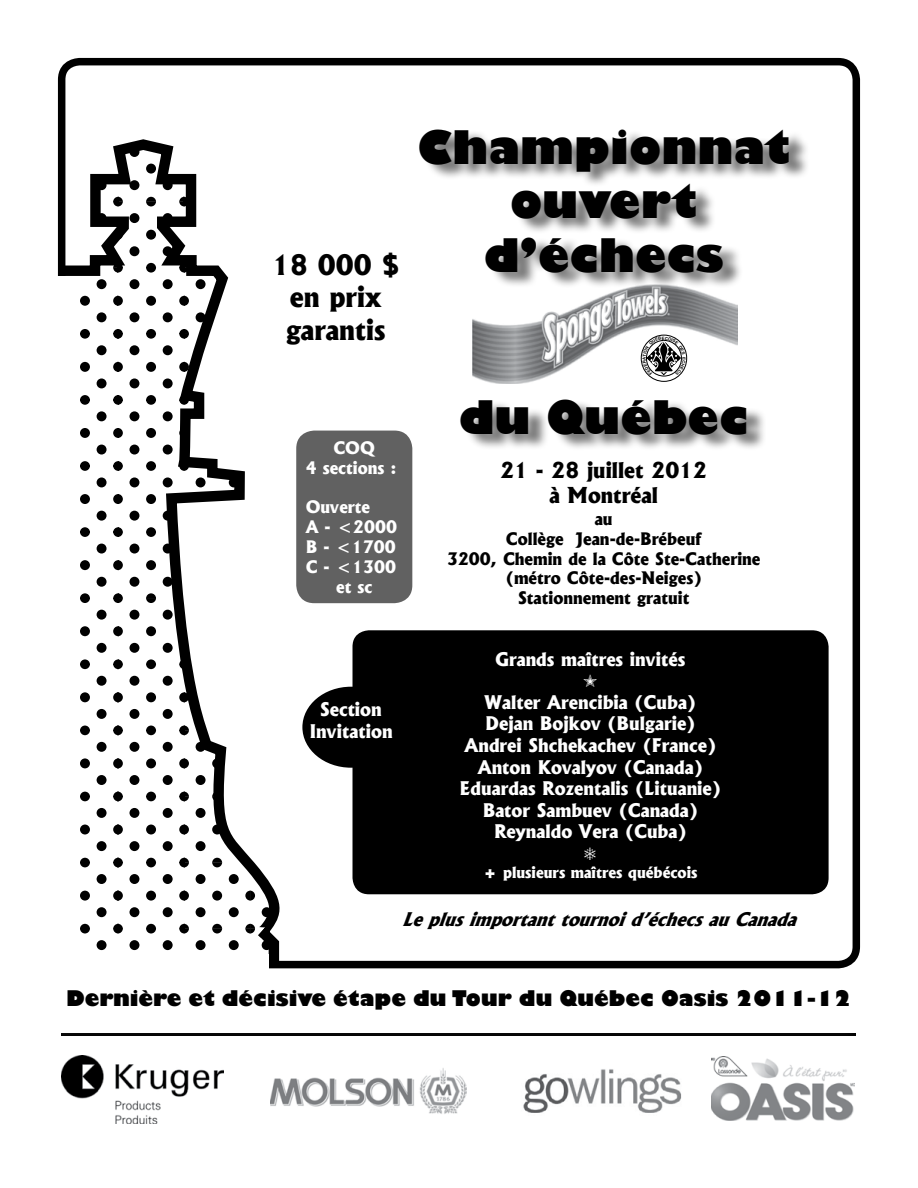
<style>
.page{position:relative;width:918px;height:1188px;background:#fff}
.page>*{position:absolute;margin:0;border:0;box-sizing:border-box;transform-origin:0 0}
.t1{font:800 45px/54px "Gill Sans";color:#000;text-align:center}
.t2{font:800 27px/32.4px "Albertus";color:#000;text-align:center}
.t3{font:800 21px "Gill Sans";color:#000}
.t4{font:800 21px/25.2px "Albertus";color:#000;text-align:center}
.t5{font:800 18px/21.6px "Albertus";color:#fff;text-align:center}
.t6{font:italic 800 18px "Albertus";color:#000}
.t7{font:800 16.5px/19.8px "Albertus";color:#000;text-align:center}
.t8{font:800 16.5px/19.8px "Albertus";color:#fff;text-align:center}
.t9{font:800 15px "Albertus";color:#fff}
</style>
<div class="page">
<div style="left:58px;top:1030px;width:811px;height:6px;background:#000;opacity:.75"></div>
<img style="left:62px;top:1056px;width:162px;height:68px">
<img style="left:712px;top:1057px;width:143px;height:64px">
<img style="left:270px;top:1068px;width:196px;height:46px">
<img style="left:523px;top:1069px;width:159px;height:44px">
<div style="left:423px;top:129px;width:387px;height:322px;background:#000;opacity:.52"></div>
<div style="left:351px;top:629px;width:479px;height:267px;background:#000;border-radius:18px"></div>
<div style="left:350px;top:627px;width:482px;height:270px;border:3px solid #fff;border-radius:18px"></div>
<svg style="left:57px;top:134px;width:237px;height:835px"></svg>
<div style="left:58px;top:58px;width:802px;height:910px;border:8px solid #000;border-radius:18px"></div>
<div style="left:52px;top:276px;width:25px;height:692px;background:#fff"></div>
<div style="left:70px;top:954px;width:198px;height:25px;background:#fff"></div>
<div style="left:302px;top:687px;width:98px;height:81px;background:#000;border-radius:50%"></div>
<div style="left:296px;top:431px;width:116px;height:172px;background:#616161;border-radius:18px"></div>
<svg style="left:641px;top:335px;width:46px;height:47px"></svg>
<h2 class="t2" style="left:272px;top:249px;width:129px">18 000 $ en prix garantis</h2>
<h1 class="t1" style="left:417px;top:123px;width:375px">Championnat ouvert d’échecs</h1>
<p class="t8" style="left:306px;top:438px;width:92px">COQ<br>4 sections :</p>
<p class="t8" style="left:306px;top:497px;width:66px">Ouverte</p>
<p class="t8" style="left:306px;top:517px;width:93px">A - &lt;2000</p>
<p class="t8" style="left:306px;top:537px;width:92px">B - &lt;1700</p>
<p class="t8" style="left:306px;top:557px;width:92px">C - &lt;1300</p>
<p class="t8" style="left:336px;top:577px;width:38px">et sc</p>
<h1 class="t1" style="left:459px;top:393px;width:291px">du Québec</h1>
<p class="t4" style="left:500px;top:457px;width:208px">21 - 28 juillet 2012 à Montréal</p>
<p class="t7" style="left:447px;top:509px;width:315px">au<br>Collège Jean-de-Brébeuf<br>3200, Chemin de la Côte Ste-Catherine (métro Côte-des-Neiges)<br>Stationnement gratuit</p>
<p class="t5" style="left:309px;top:699px;width:85px">Section<br>Invitation</p>
<p class="t5" style="left:495px;top:648px;width:192px">Grands maîtres invités</p>
<p class="t5" style="left:460px;top:691px;width:263px">Walter Arencibia (Cuba)<br>Dejan Bojkov (Bulgarie)<br>Andrei Shchekachev (France)<br>Anton Kovalyov (Canada)<br>Eduardas Rozentalis (Lituanie)<br>Bator Sambuev (Canada)<br>Reynaldo Vera (Cuba)</p>
<p class="t9" style="left:483px;top:863px;width:216px">+ plusieurs maîtres québécois</p>
<p class="t6" style="left:402px;top:908px;width:403px">Leplusimportanttournoid’échecsauCanada</p>
<p class="t3" style="left:66px;top:985px;width:787px">Dernière et décisive étape du Tour du Québec Oasis 2011-12</p>
</div>
